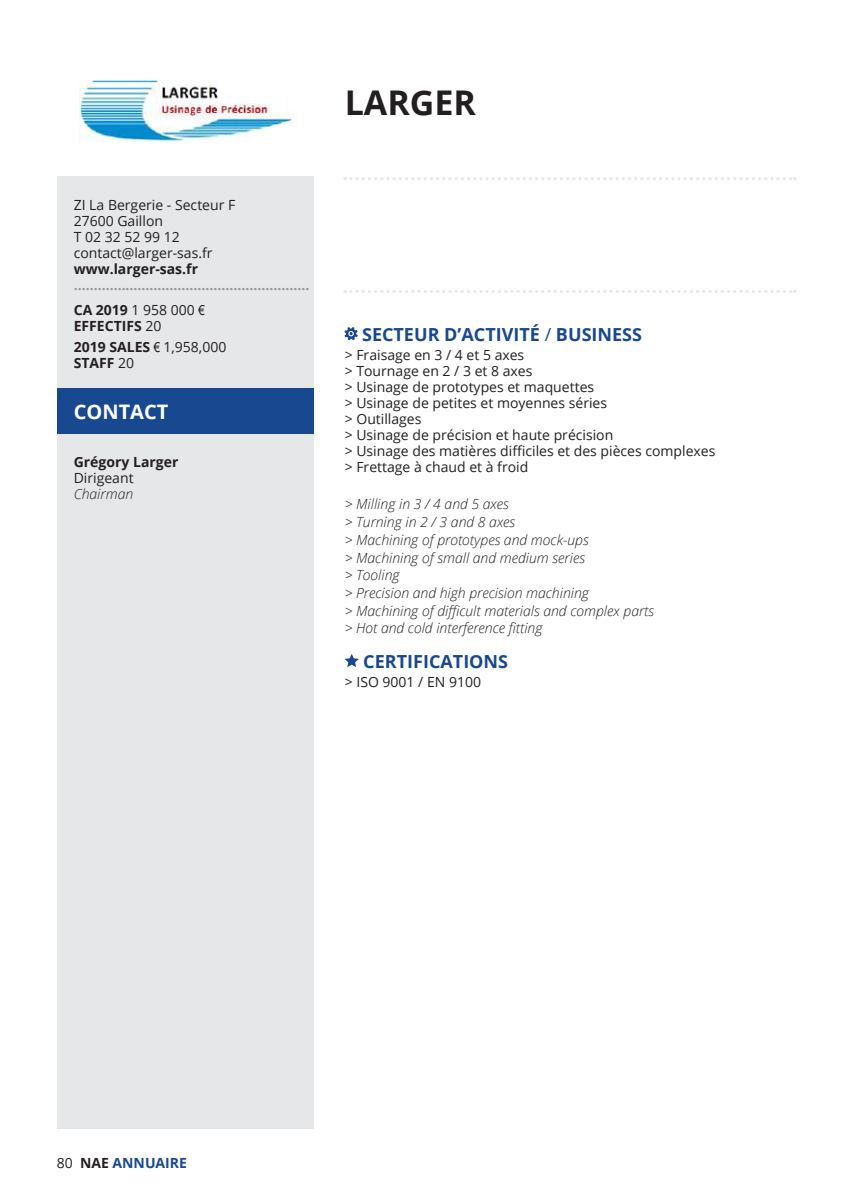
<style>
.page{position:relative;width:851px;height:1191px;background:#fff}
.page>*{position:absolute;margin:0;border:0;box-sizing:border-box;transform-origin:0 0}
.t1{font:700 34px "Open Sans";color:#231f20}
.t2{font:700 20px "Open Sans";color:#fff}
.t3{font:700 18px "Open Sans";color:#18488f}
.t4{font:14px/16px "Open Sans";color:#231f20}
.t5{font:italic 300 14px/17.6px "Open Sans";color:#231f20}
.t6{font:700 14px/24.6px "Open Sans";color:#939598}
.t7{font:700 14px/21.6px "Open Sans";color:#231f20}
.t8{font:700 14px "Open Sans";color:#18488f}
.s1{color:#231f20}
.s2{font-weight:400;color:#231f20}
.s3{font-family:"Arial Narrow";font-weight:400;color:#231f20}
.s4{font-weight:400}
.s5{font-family:"Arial Narrow";font-weight:400}
</style>
<div class="page">
<div style="left:57px;top:177px;width:256px;height:951px;background:#e6e7e9"></div>
<svg style="left:345px;top:177px;width:450px;height:3px"></svg>
<svg style="left:345px;top:327px;width:12px;height:13px"></svg>
<svg style="left:345px;top:654px;width:13px;height:13px"></svg>
<div style="left:57px;top:389px;width:256px;height:45px;background:#18488f"></div>
<img style="left:79px;top:81px;width:216px;height:61px">
<svg style="left:345px;top:290px;width:450px;height:3px"></svg>
<p class="t4" style="left:74px;top:196px;width:163px">ZI La Bergerie - Secteur F<br>27600 Gaillon<br>T 02 32 52 99 12 contact@larger-sas.fr</p>
<p class="t7" style="left:74px;top:258px;width:126px">www.larger-sas.fr</p>
<p class="t6" style="left:74px;top:272px;width:237px">...........................................................<br><span class="s1">CA 2019</span> <span class="s2">1 958 000</span> <span class="s3">€</span></p>
<p class="t7" style="left:74px;top:314px;width:154px">EFFECTIFS <span class="s4">20<br></span>2019 SALES <span class="s5">€</span> <span class="s4">1,958,000</span></p>
<p class="t7" style="left:74px;top:352px;width:62px">STAFF <span class="s4">20</span></p>
<h2 class="t2" style="left:74px;top:397px;width:96px">CONTACT</h2>
<p class="t7" style="left:74px;top:451px;width:106px">Grégory Larger</p>
<p class="t4" style="left:74px;top:470px;width:61px">Dirigeant</p>
<p class="t5" style="left:74px;top:485px;width:61px">Chairman</p>
<h1 class="t1" style="left:345px;top:79px;width:133px">LARGER</h1>
<p class="t3" style="left:362px;top:322px;width:281px">SECTEUR D’ACTIVITÉ <span class="s4">/</span> BUSINESS</p>
<p class="t4" style="left:345px;top:346px;width:372px">&gt; Fraisage en 3 / 4 et 5 axes<br>&gt; Tournage en 2 / 3 et 8 axes<br>&gt; Usinage de prototypes et maquettes<br>&gt; Usinage de petites et moyennes séries<br>&gt; Outillages<br>&gt; Usinage de précision et haute précision<br>&gt; Usinage des matières difficiles et des pièces complexes &gt; Frettage à chaud et à froid</p>
<p class="t5" style="left:345px;top:495px;width:311px">&gt; Milling in 3 / 4 and 5 axes<br>&gt; Turning in 2 / 3 and 8 axes<br>&gt; Machining of prototypes and mock-ups<br>&gt; Machining of small and medium series<br>&gt; Tooling<br>&gt; Precision and high precision machining<br>&gt; Machining of difficult materials and complex parts &gt; Hot and cold interference fitting</p>
<p class="t3" style="left:363px;top:649px;width:146px">CERTIFICATIONS</p>
<p class="t4" style="left:345px;top:673px;width:138px">&gt; ISO 9001 / EN 9100</p>
<p class="t8" style="left:57px;top:1152px;width:132px"><span class="s2">80</span> <span class="s1">NAE</span> ANNUAIRE</p>
</div>
